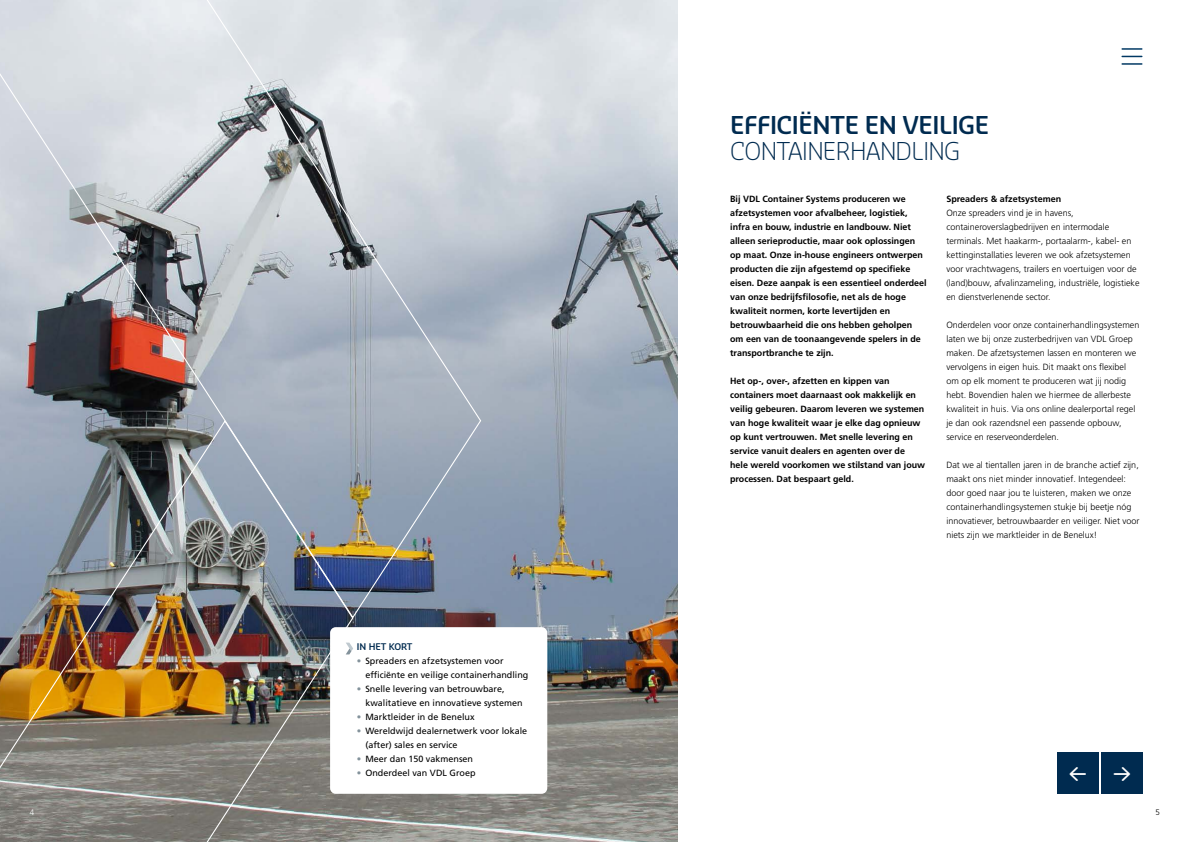
<style>
.page{position:relative;width:1191px;height:842px;background:#fff}
.page>*{position:absolute;margin:0;border:0;box-sizing:border-box;transform-origin:0 0}
.Heading_24pt{font:600 24px/26.4px "Sansa";letter-spacing:-.02em;color:#002b50}
.Body-Text{font:300 9px/14px "Frutiger LT Std";color:#000}
.Body-Text-2{font:700 9px/14px "Frutiger LT Std";color:#000}
.Body-Text-3{font:9px/14px "Frutiger LT Std";color:#000}
.Body-Text-4{font:600 9px "Sansa";letter-spacing:-.005em;color:#002b50}
.t1{font:300 8px "Frutiger LT Std";color:#fff}
.t2{font:300 8px "Frutiger LT Std";color:#000}
.s1{font-weight:300}
.s2{color:#83929b}
</style>
<div class="page">
<img style="left:354px;top:0;width:323px;height:842px">
<svg style="left:0;top:0;width:482px;height:619px;background:#b3b7bf"></svg>
<img style="left:0;top:419px;width:354px;height:423px">
<div style="left:330px;top:627px;width:217px;height:167px;background:#fff;border-radius:6px"></div>
<svg style="left:346px;top:643px;width:7px;height:11px"></svg>
<div style="left:1057px;top:752px;width:41px;height:42px;background:#002b50"></div>
<div style="left:1101px;top:752px;width:41px;height:42px;background:#002b50"></div>
<p class="Heading_24pt" style="left:730px;top:111px;width:261px">EFFICIËNTE EN VEILIGE<br><span class="s1">CONTAINERHANDLING</span></p>
<p class="Body-Text-4" style="left:357px;top:641px;width:57px">IN HET KORT</p>
<p class="Body-Text-3" style="left:365px;top:654px;width:164px;text-indent:-9px"><span class="s2">•</span> Spreaders en afzetsystemen voor efficiënte en veilige containerhandling</p>
<p class="Body-Text-3" style="left:365px;top:682px;width:159px;text-indent:-9px"><span class="s2">•</span> Snelle levering van betrouwbare, kwalitatieve en innovatieve systemen</p>
<p class="Body-Text-3" style="left:357px;top:710px;width:119px"><span class="s2">•</span> Marktleider in de Benelux</p>
<p class="Body-Text-3" style="left:365px;top:724px;width:163px;text-indent:-9px"><span class="s2">•</span> Wereldwijd dealernetwerk voor lokale (after) sales en service</p>
<p class="Body-Text-3" style="left:357px;top:752px;width:118px"><span class="s2">•</span> Meer dan 150 vakmensen</p>
<p class="Body-Text-3" style="left:357px;top:766px;width:120px"><span class="s2">•</span> Onderdeel van VDL Groep</p>
<p class="Body-Text-2" style="left:730px;top:192px;width:198px">Bij VDL Container Systems produceren we afzetsystemen voor afvalbeheer, logistiek, infra en bouw, industrie en landbouw. Niet alleen serieproductie, maar ook oplossingen op maat. Onze in-house engineers ontwerpen producten die zijn afgestemd op specifieke eisen. Deze aanpak is een essentieel onderdeel van onze bedrijfsfilosofie, net als de hoge kwaliteit normen, korte levertijden en betrouwbaarheid die ons hebben geholpen om een van de toonaangevende spelers in de transportbranche te zijn.</p>
<p class="Body-Text-2" style="left:730px;top:374px;width:196px">Het op-, over-, afzetten en kippen van containers moet daarnaast ook makkelijk en veilig gebeuren. Daarom leveren we systemen van hoge kwaliteit waar je elke dag opnieuw op kunt vertrouwen. Met snelle levering en service vanuit dealers en agenten over de<br>hele wereld voorkomen we stilstand van jouw processen. Dat bespaart geld.</p>
<p class="Body-Text-2" style="left:946px;top:192px;width:116px">Spreaders &amp; afzetsystemen</p>
<p class="Body-Text" style="left:946px;top:206px;width:195px">Onze spreaders vind je in havens, containeroverslagbedrijven en intermodale terminals. Met haakarm-, portaalarm-, kabel- en kettinginstallaties leveren we ook afzetsystemen voor vrachtwagens, trailers en voertuigen voor de (land)bouw, afvalinzameling, industriële, logistieke en dienstverlenende sector.</p>
<p class="Body-Text" style="left:946px;top:318px;width:194px">Onderdelen voor onze containerhandlingsystemen laten we bij onze zusterbedrijven van VDL Groep maken. De afzetsystemen lassen en monteren we vervolgens in eigen huis. Dit maakt ons flexibel om op elk moment te produceren wat jij nodig hebt. Bovendien halen we hiermee de allerbeste kwaliteit in huis. Via ons online dealerportal regel je dan ook razendsnel een passende opbouw, service en reserveonderdelen.</p>
<p class="Body-Text" style="left:946px;top:458px;width:195px">Dat we al tientallen jaren in de branche actief zijn, maakt ons niet minder innovatief. Integendeel: door goed naar jou te luisteren, maken we onze containerhandlingsystemen stukje bij beetje nóg innovatiever, betrouwbaarder en veiliger. Niet voor niets zijn we marktleider in de Benelux!</p>
<p class="t1" style="left:30px;top:807px;width:6px">4</p>
<p class="t2" style="left:1155px;top:807px;width:6px">5</p>
</div>
